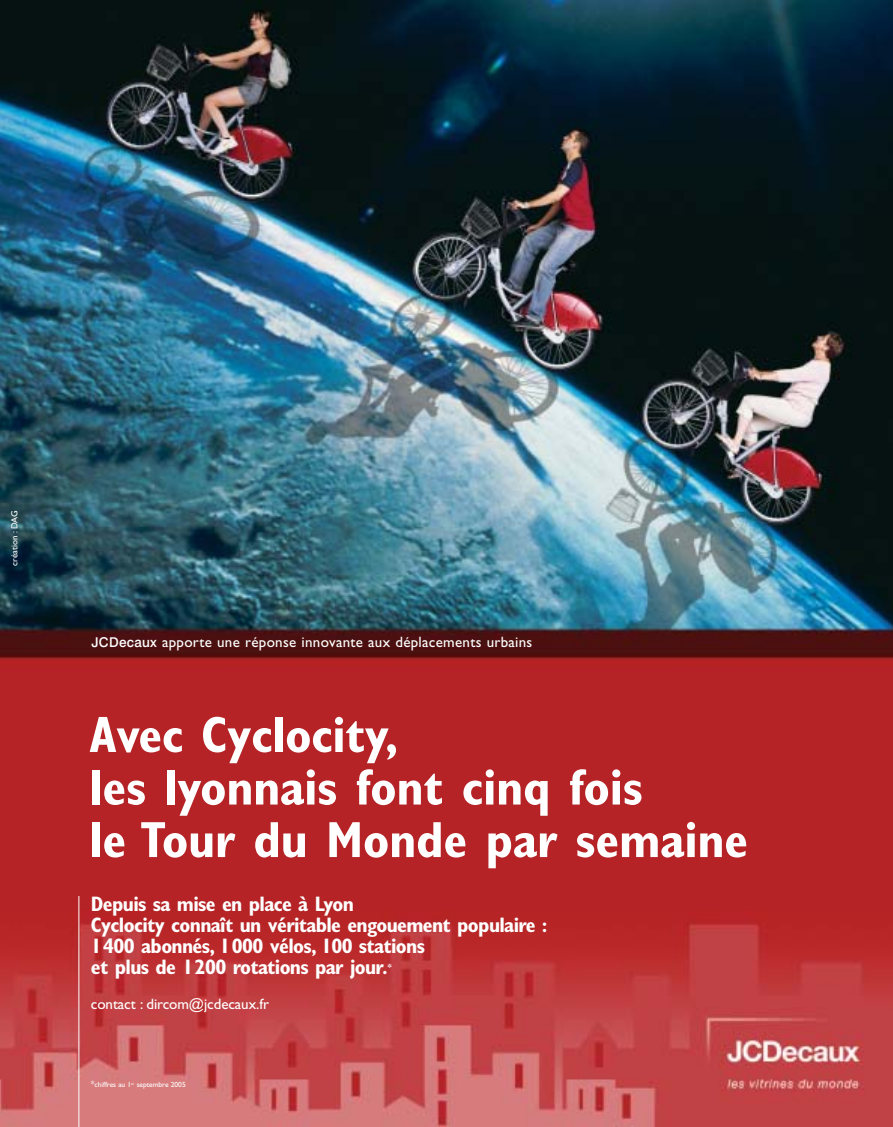
<style>
.page{position:relative;width:893px;height:1127px;background:#fff}
.page>*{position:absolute;margin:0;border:0;box-sizing:border-box;transform-origin:0 0}
.t1{font:700 condensed 51px/52.5px "Gill Sans";letter-spacing:-.005em;color:#fff}
.t2{font:700 condensed 21px/21px "Gill Sans";letter-spacing:-.03em;color:#fff}
.t3{font:15px "Gill Sans";letter-spacing:.02em;color:#fff}
.t4{font:15px "Gill Sans";letter-spacing:-.005em;color:#fff}
.t5{font:9px "Gill Sans";color:#fff}
.t6{font:700 condensed 9px "Gill Sans";color:#fff}
.t7{font:7.5px "Gill Sans";letter-spacing:-.005em;color:#fff}
.s1{font-family:"Swiss 721 BT";font-weight:500;font-size:13.5px}
.s2{font-size:9px}
</style>
<div class="page">
<img style="left:0;top:0;width:892px;height:1126px">
<hr style="left:78px;top:896px;width:1px;height:230px;background:#fff">
<p class="t5" style="left:11px;top:565px;width:57px;rotate:-90deg">création : DAG</p>
<p class="t3" style="left:92px;top:637px;width:442px"><span class="s1">JCDecaux</span> apporte une réponse innovante aux déplacements urbains</p>
<h1 class="t1" style="left:89px;top:714px;width:660px">Avec Cyclocity,<br>les lyonnais font cinq fois<br>le Tour du Monde par semaine</h1>
<p class="t2" style="left:91px;top:895px;width:458px">Depuis sa mise en place à Lyon<br>Cyclocity connaît un véritable engouement populaire :<br>1400 abonnés, 1000 vélos, 100 stations<br>et plus de 1200 rotations par jour.</p>
<p class="t6" style="left:387px;top:963px;width:6px">*</p>
<p class="t4" style="left:91px;top:998px;width:179px">contact : dircom@jcdecaux.fr</p>
<p class="t7" style="left:91px;top:1082px;width:96px"><span class="s2">*</span>chiffres au 1<sup>er</sup> septembre 2005</p>
</div>
